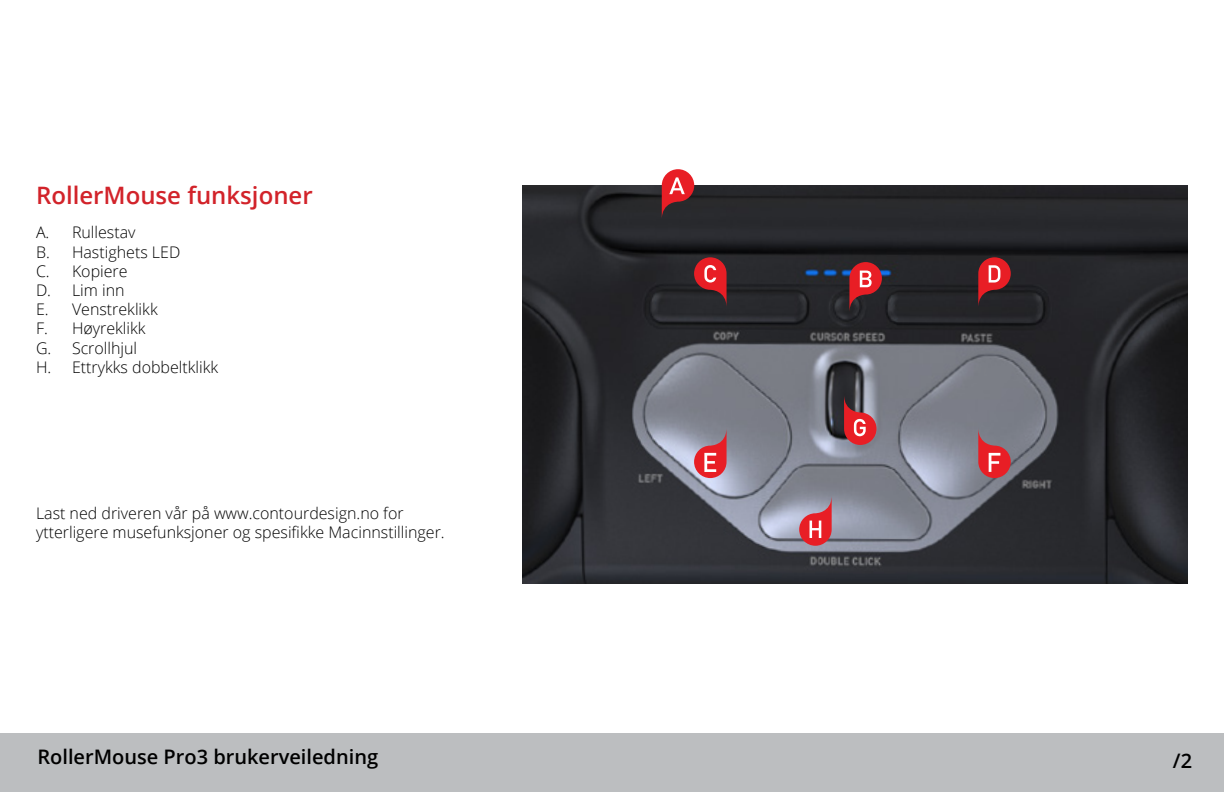
<style>
.page{position:relative;width:1224px;height:792px;background:#fff}
.page>*{position:absolute;margin:0;border:0;box-sizing:border-box;transform-origin:0 0}
.t1{font:600 24px "Open Sans";color:#d2232a}
.t2{font:600 20px "Open Sans";color:#000}
.t3{font:300 16px/19.2px "Open Sans";color:#000}
</style>
<div class="page">
<div style="left:0;top:733px;width:1224px;height:59px;background:#bcbec0"></div>
<img style="left:522px;top:186px;width:666px;height:397px">
<svg style="left:799px;top:495px;width:33px;height:51px;background:#c76570"></svg>
<svg style="left:978px;top:428px;width:33px;height:50px;background:#ba545c"></svg>
<svg style="left:694px;top:428px;width:33px;height:50px;background:#c6646e"></svg>
<svg style="left:978px;top:257px;width:33px;height:51px;background:#932f34"></svg>
<svg style="left:694px;top:257px;width:33px;height:51px;background:#942e33"></svg>
<svg style="left:849px;top:262px;width:33px;height:50px;background:#963339"></svg>
<svg style="left:662px;top:169px;width:32px;height:51px;background:#a63f43"></svg>
<svg style="left:844px;top:395px;width:33px;height:50px;background:#b7525a"></svg>
<h1 class="t1" style="left:36px;top:179px;width:278px">RollerMouse funksjoner</h1>
<p class="t3" style="left:36px;top:222px;width:184px">A. Rullestav<br>B. Hastighets LED<br>C. Kopiere<br>D. Lim inn<br>E. Venstreklikk<br>F. Høyreklikk<br>G. Scrollhjul<br>H. Ettrykks dobbeltklikk</p>
<p class="t3" style="left:36px;top:503px;width:410px">Last ned driveren vår på www.contourdesign.no for ytterligere musefunksjoner og spesifikke Macinnstillinger.</p>
<p class="t2" style="left:37px;top:743px;width:342px">RollerMouse Pro3 brukerveiledning</p>
<p class="t2" style="left:1173px;top:747px;width:21px">/2</p>
</div>
